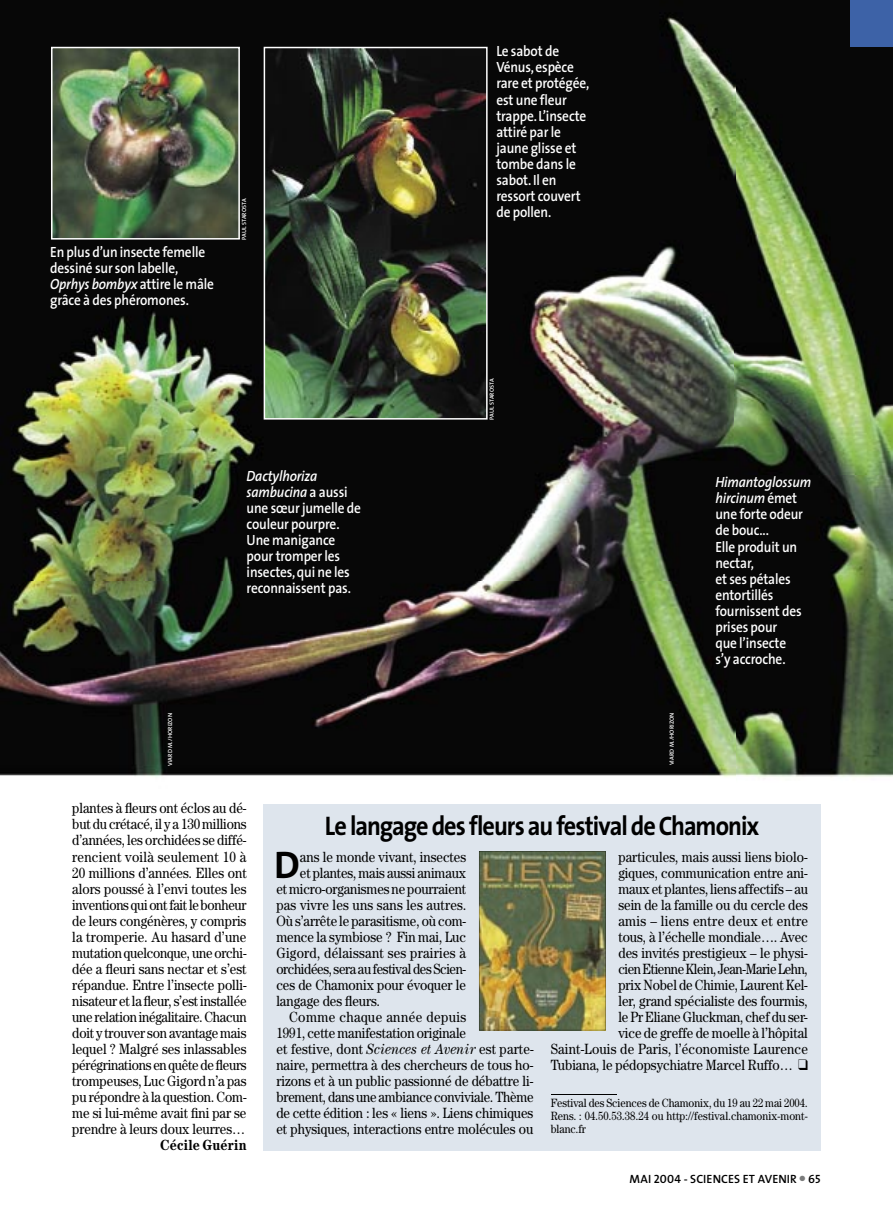
<style>
.page{position:relative;width:893px;height:1212px;background:#fff}
.page>*{position:absolute;margin:0;border:0;box-sizing:border-box;transform-origin:0 0}
.t1{font:700 38.7px "The Sans";color:#000}
.t2{font:700 27px "The Sans";letter-spacing:-.04em;color:#000;scale:.9 1}
.t3{font:14.85px/16px "Century";letter-spacing:-.005em;color:#000;text-align:justify;scale:.88 1}
.t4{font:600 14.85px/16px "The Sans";letter-spacing:-.01em;color:#fff;scale:.9 1}
.t5{font:14.85px "Century";letter-spacing:-.025em;color:#000;scale:.87 1}
.t6{font:14.85px "Century";letter-spacing:.015em;color:#000;scale:.89 1}
.t7{font:14.85px "Century";letter-spacing:.03em;color:#000;scale:.89 1}
.t8{font:700 14.85px "Century";letter-spacing:.005em;color:#000;scale:.87 1}
.t9{font:12px/12.8px "Century";letter-spacing:.005em;color:#000;text-align:justify;scale:.88 1}
.t10{font:600 12px "The Sans";letter-spacing:.01em;color:#000}
.t11{font:6px "The Sans Semi Bold Caps";letter-spacing:.01em;color:#fff}
.t12{font:6px "The Sans Semi Bold Caps";letter-spacing:-.02em;color:#fff}
.s1{font-style:italic}
.s2{font-family:"The Sans Semi Bold Caps";font-weight:400}
.s3{color:#7b7c7c}
</style>
<div class="page">
<img style="left:0;top:0;width:735px;height:1151px">
<img style="left:735px;top:475px;width:158px;height:676px">
<img style="left:735px;top:0;width:158px;height:475px">
<div style="left:264px;top:804px;width:557px;height:346px;background:#dee5ed"></div>
<hr style="left:551px;top:1094px;width:66px;height:1px;background:#000">
<img style="left:480px;top:852px;width:125px;height:178px">
<hr style="left:479px;top:851px;width:1px;height:179px;background:#060606">
<hr style="left:479px;top:1030px;width:126px;height:1px;background:#060606">
<hr style="left:605px;top:851px;width:1px;height:179px;background:#060606">
<hr style="left:479px;top:851px;width:126px;height:1px;background:#060606">
<img style="left:265px;top:48px;width:221px;height:370px">
<hr style="left:264px;top:48px;width:1px;height:371px;background:#fff">
<hr style="left:264px;top:418px;width:223px;height:2px;background:#fff">
<hr style="left:486px;top:48px;width:2px;height:371px;background:#fff">
<hr style="left:264px;top:47px;width:223px;height:1px;background:#fff">
<img style="left:53px;top:48px;width:185px;height:190px">
<hr style="left:51px;top:48px;width:2px;height:191px;background:#fff">
<hr style="left:52px;top:238px;width:187px;height:2px;background:#fff">
<hr style="left:238px;top:48px;width:2px;height:191px;background:#fff">
<hr style="left:52px;top:47px;width:187px;height:1px;background:#fff">
<div style="left:850px;top:0;width:43px;height:47px;background:#3d62a7"></div>
<p class="t4" style="left:50px;top:243px;width:184px">En plus d’un insecte femelle dessiné sur son labelle,<br><span class="s1">Oprhys bombyx</span> attire le mâle grâce à des phéromones.</p>
<p class="t12" style="left:239px;top:240px;width:42px;rotate:-90deg">PAUL STAROSTA</p>
<p class="t11" style="left:165px;top:766px;width:54px;rotate:-90deg">VIARD M./HORIZON</p>
<p class="t4" style="left:247px;top:467px;width:129px"><span class="s1">Dactylhoriza sambucina</span> a aussi une sœur jumelle de couleur pourpre.<br>Une manigance pour tromper les insectes, qui ne les reconnaissent pas.</p>
<p class="t4" style="left:496px;top:43px;width:105px">Le sabot de<br>Vénus, espèce rare et protégée, est une fleur trappe. L’insecte attiré par le jaune glisse et tombe dans le sabot. Il en ressort couvert de pollen.</p>
<p class="t12" style="left:487px;top:420px;width:42px;rotate:-90deg">PAUL STAROSTA</p>
<p class="t11" style="left:667px;top:765px;width:54px;rotate:-90deg">VIARD M./HORIZON</p>
<p class="t4" style="left:715px;top:474px;width:108px"><span class="s1">Himantoglossum hircinum</span> émet une forte odeur de bouc...<br>Elle produit un nectar,<br>et ses pétales entortillés fournissent des prises pour<br>que l’insecte<br>s’y accroche.</p>
<p class="t3" style="left:72px;top:800px;width:200px">plantes à fleurs ont éclos au dé&shy;but du crétacé, il y a 130 millions d’années, les orchidées se diffé&shy;rencient voilà seulement 10 à 20 millions d’années. Elles ont alors poussé à l’envi toutes les inventions qui ont fait le bonheur de leurs congénères, y compris la tromperie. Au hasard d’une mutation quelconque, une orchi&shy;dée a fleuri sans nectar et s’est répandue. Entre l’insecte polli&shy;nisateur et la fleur, s’est installée une relation inégalitaire. Chacun doit y trouver son avantage mais lequel ? Malgré ses inlassables pérégrinations en quête de fleurs trompeuses, Luc Gigord n’a pas pu répondre à la question. Com&shy;me si lui-même avait fini par se prendre à leurs doux leurres…</p>
<p class="t8" style="left:160px;top:1136px;width:101px">Cécile Guérin</p>
<h2 class="t2" style="left:325px;top:803px;width:484px">Le langage des fleurs au festival de Chamonix</h2>
<h1 class="t1" style="left:274px;top:832px;width:27px">D</h1>
<p class="t3" style="left:300px;top:848px;width:190px">ans le monde vivant, insectes</p>
<p class="t3" style="left:300px;top:864px;width:190px">et plantes, mais aussi animaux</p>
<p class="t3" style="left:276px;top:880px;width:217px">et micro-organismes ne pourraient</p>
<p class="t3" style="left:276px;top:896px;width:217px">pas vivre les uns sans les autres.</p>
<p class="t3" style="left:276px;top:912px;width:217px">Où s’arrête le parasitisme, où com-</p>
<p class="t3" style="left:276px;top:928px;width:217px">mence la symbiose ? Fin mai, Luc</p>
<p class="t6" style="left:276px;top:944px;width:215px">Gigord, délaissant ses prairies à</p>
<p class="t5" style="left:276px;top:960px;width:220px">orchidées, sera au festival des Scien-</p>
<p class="t3" style="left:276px;top:976px;width:217px">ces de Chamonix pour évoquer le</p>
<p class="t3" style="left:276px;top:993px;width:119px">langage des fleurs.</p>
<p class="t7" style="left:289px;top:1008px;width:201px">Comme chaque année depuis</p>
<p class="t3" style="left:276px;top:1025px;width:217px">1991, cette manifestation originale</p>
<p class="t3" style="left:276px;top:1041px;width:294px">et festive, dont <span class="s1">Sciences et Avenir</span> est parte-</p>
<p class="t3" style="left:276px;top:1057px;width:293px">naire, permettra à des chercheurs de tous ho-</p>
<p class="t3" style="left:276px;top:1073px;width:294px">rizons et à un public passionné de débattre li-</p>
<p class="t3" style="left:276px;top:1089px;width:294px">brement, dans une ambiance conviviale. Thème</p>
<p class="t3" style="left:276px;top:1105px;width:294px">de cette édition : les « liens ». Liens chimiques</p>
<p class="t3" style="left:276px;top:1121px;width:294px">et physiques, interactions entre molécules ou</p>
<p class="t3" style="left:551px;top:848px;width:294px;text-align:right">particules, mais aussi liens biolo-<br>giques, communication entre ani-<br>maux et plantes, liens affectifs – au<br>sein de la famille ou du cercle des<br>amis – liens entre deux et entre<br>tous, à l’échelle mondiale…. Avec<br>des invités prestigieux – le physi-<br>cien Etienne Klein, Jean-Marie Lehn,<br>prix Nobel de Chimie, Laurent Kel-<br>ler, grand spécialiste des fourmis,<br>le Pr Eliane Gluckman, chef du ser-<br>vice de greffe de moelle à l’hôpital Saint-Louis de Paris, l’économiste Laurence Tubiana, le pédopsychiatre Marcel Ruffo… ❑</p>
<p class="t9" style="left:551px;top:1096px;width:294px">Festival des Sciences de Chamonix, du 19 au 22 mai 2004.<br>Rens. : 04.50.53.38.24 ou http://festival.chamonix-mont&shy;blanc.fr</p>
<p class="t10" style="left:629px;top:1168px;width:193px">MAI <span class="s2">2004</span> - SCIENCES ET AVENIR <span class="s3">●</span> <span class="s2">65</span></p>
</div>
